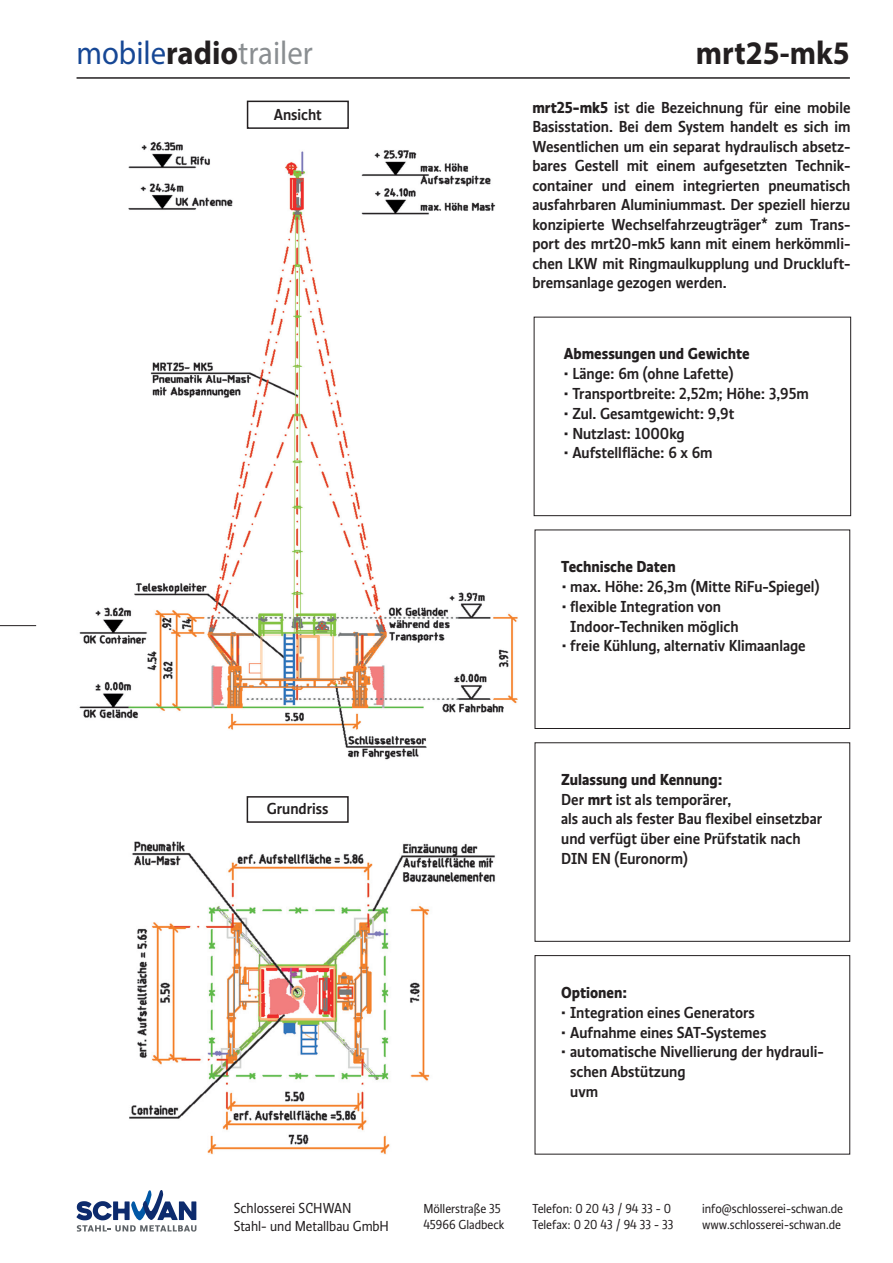
<style>
.page{position:relative;width:893px;height:1263px;background:#fff}
.page>*{position:absolute;margin:0;border:0;box-sizing:border-box;transform-origin:0 0}
.t1{font:33px "Myriad Pro";color:#8a8e91;scale:.93 1}
.t2{font:700 33px "Myriad Pro";color:#231f20;scale:.93 1}
.t3{font:500 16.5px/19.5px "Ratio Display";color:#231f20}
.t4{font:700 16.5px "Ratio Display";color:#231f20}
.t5{font:15px/18px "Ratio Display";color:#231f20}
.t6{font:13.5px/16.2px "Ratio Display";color:#231f20}
.s1{color:#164795}
.s2{font-weight:700;color:#231f20}
.s3{font-weight:700}
</style>
<div class="page">
<img style="left:79px;top:116px;width:439px;height:644px">
<img style="left:129px;top:841px;width:366px;height:313px">
<div style="left:534px;top:317px;width:317px;height:199px;border:1px solid #231f20"></div>
<div style="left:535px;top:530px;width:315px;height:199px;border:1px solid #231f20"></div>
<div style="left:535px;top:742px;width:315px;height:200px;border:1px solid #231f20"></div>
<div style="left:535px;top:955px;width:315px;height:199px;border:1px solid #231f20"></div>
<hr style="left:0;top:625px;width:36px;height:1px;background:#231f20">
<hr style="left:77px;top:77px;width:773px;height:2px;background:#231f20">
<div style="left:247px;top:101px;width:102px;height:28px;border:2px solid #231f20"></div>
<div style="left:247px;top:796px;width:102px;height:27px;border:2px solid #231f20"></div>
<svg style="left:77px;top:1190px;width:119px;height:41px"></svg>
<h1 class="t1" style="left:77px;top:32px;width:256px"><span class="s1">mobile</span><span class="s2">radio</span>trailer</h1>
<h1 class="t2" style="left:696px;top:31px;width:167px">mrt25-mk5</h1>
<p class="t3" style="left:274px;top:105px;width:50px">Ansicht</p>
<p class="t3" style="left:267px;top:799px;width:63px">Grundriss</p>
<p class="t3" style="left:532px;top:97px;width:320px;text-align:justify"><span class="s3">mrt25-mk5</span> ist die Bezeichnung für eine mobile Basisstation. Bei dem System handelt es sich im Wesentlichen um ein separat hydraulisch absetz&shy;bares Gestell mit einem aufgesetzten Technik&shy;container und einem integrierten pneumatisch ausfahrbaren Aluminiummast. Der speziell hierzu konzipierte Wechselfahrzeugträger* zum Trans&shy;port des mrt20-mk5 kann mit einem herkömmli&shy;chen LKW mit Ringmaulkupplung und Druckluft&shy;bremsanlage gezogen werden.</p>
<p class="t4" style="left:564px;top:343px;width:187px">Abmessungen und Gewichte</p>
<p class="t3" style="left:564px;top:364px;width:171px">• Länge: 6m (ohne Lafette)</p>
<p class="t3" style="left:564px;top:384px;width:247px">• Transportbreite: 2,52m; Höhe: 3,95m</p>
<p class="t3" style="left:564px;top:403px;width:172px">• Zul. Gesamtgewicht: 9,9t</p>
<p class="t3" style="left:564px;top:423px;width:122px">• Nutzlast: 1000kg</p>
<p class="t3" style="left:564px;top:443px;width:150px">• Aufstellfläche: 6 x 6m</p>
<p class="t4" style="left:561px;top:556px;width:116px">Technische Daten</p>
<p class="t3" style="left:562px;top:577px;width:259px">• max. Höhe: 26,3m (Mitte RiFu-Spiegel)</p>
<p class="t3" style="left:570px;top:596px;width:170px;text-indent:-8px">• flexible Integration von<br>Indoor-Techniken möglich</p>
<p class="t3" style="left:562px;top:636px;width:245px">• freie Kühlung, alternativ Klimaanlage</p>
<p class="t3" style="left:561px;top:769px;width:262px"><span class="s3">Zulassung und Kennung:<br></span>Der <span class="s3">mrt</span> ist als temporärer,<br>als auch als fester Bau flexibel einsetzbar und verfügt über eine Prüfstatik nach<br>DIN EN (Euronorm)</p>
<p class="t4" style="left:561px;top:982px;width:67px">Optionen:</p>
<p class="t3" style="left:561px;top:1002px;width:195px">• Integration eines Generators</p>
<p class="t3" style="left:561px;top:1022px;width:207px">• Aufnahme eines SAT-Systemes</p>
<p class="t3" style="left:570px;top:1042px;width:255px;text-indent:-9px">• automatische Nivellierung der hydrauli&shy;schen Abstützung<br>uvm</p>
<p class="t5" style="left:234px;top:1199px;width:157px">Schlosserei SCHWAN<br>Stahl- und Metallbau GmbH</p>
<p class="t6" style="left:532px;top:1200px;width:143px">Telefon: 0 20 43 / 94 33 - 0<br>Telefax: 0 20 43 / 94 33 - 33</p>
<p class="t6" style="left:702px;top:1200px;width:142px">info@schlosserei-schwan.de www.schlosserei-schwan.de</p>
<p class="t6" style="left:423px;top:1200px;width:83px">Möllerstraße 35<br>45966 Gladbeck</p>
</div>
